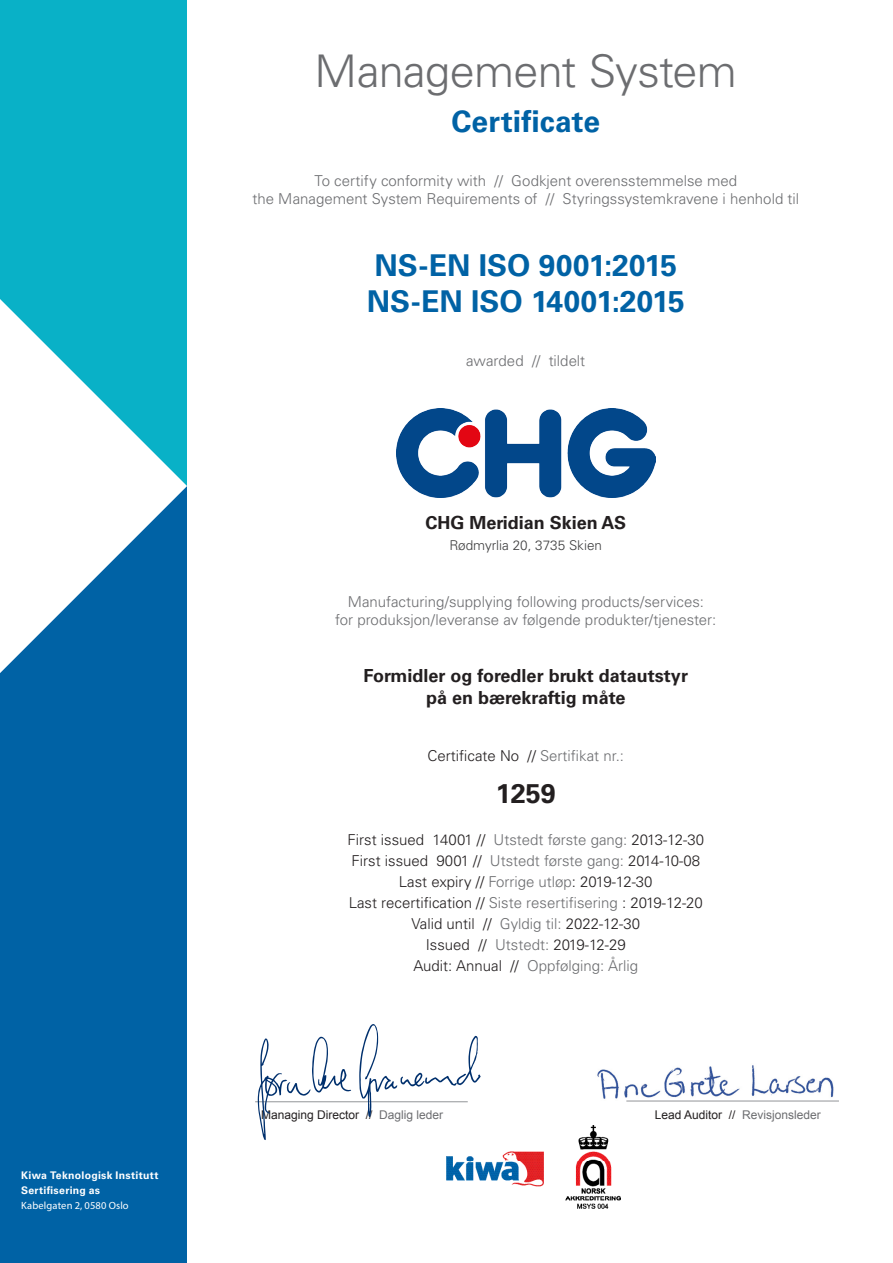
<style>
.page{position:relative;width:893px;height:1263px;background:#fff}
.page>*{position:absolute;margin:0;border:0;box-sizing:border-box;transform-origin:0 0}
.certificate_title{font:300 45px "Univers LT Std";letter-spacing:-.015em;color:#6c6d70}
.certificate{font:700 30px "Univers LT Std";color:#0062a5}
.t1{font:700 27px "Univers LT Std";color:#231f20}
.t2{font:700 18px "Univers LT Std";color:#231f20}
.explanation_text{font:300 15px "Univers LT Std";color:#6c6d70}
.t3{font:300 15px "Univers LT Std";color:#231f20}
.t4{font:300 13.5px "Univers LT Std";color:#3e3e3f}
.t5{font:12px "Arial";color:#231f20}
.t6{font:12px "Arial";color:#6c6d70}
.t7{font:700 10.5px/15px "Univers LT Std";letter-spacing:.025em;color:#fff}
.t8{font:10.5px "Myriad Pro";letter-spacing:.015em;color:#fff}
.s1{color:#6c6d70}
.s2{color:#231f20}
</style>
<div class="page">
<div style="left:0;top:486px;width:187px;height:777px;background:#0062a5"></div>
<div style="left:0;top:0;width:187px;height:486px;background:#09b1c7"></div>
<svg style="left:0;top:299px;width:187px;height:374px;fill:#fff"></svg>
<img style="left:597px;top:1065px;width:242px;height:36px">
<hr style="left:255px;top:1101px;width:213px;height:1px;background:#939598">
<hr style="left:626px;top:1101px;width:213px;height:1px;background:#939598">
<img style="left:446px;top:1126px;width:175px;height:83px">
<img style="left:396px;top:408px;width:259px;height:89px">
<svg style="left:359px;top:1024px;width:122px;height:93px"></svg>
<svg style="left:258px;top:1036px;width:93px;height:104px"></svg>
<p class="t7" style="left:21px;top:1168px;width:139px">Kiwa Teknologisk Institutt<br>Sertifisering as</p>
<p class="t8" style="left:21px;top:1199px;width:109px">Kabelgaten 2, 0580 Oslo</p>
<p class="certificate_title" style="left:315px;top:44px;width:424px">Management System</p>
<p class="certificate" style="left:451px;top:103px;width:150px">Certificate</p>
<p class="explanation_text" style="left:314px;top:171px;width:424px">To certify conformity with // Godkjent overensstemmelse med</p>
<p class="explanation_text" style="left:252px;top:189px;width:548px">the Management System Requirements of // Styringssystemkravene i henhold til</p>
<p class="certificate" style="left:374px;top:247px;width:304px">NS-EN ISO 9001:2015</p>
<p class="certificate" style="left:367px;top:283px;width:319px">NS-EN ISO 14001:2015</p>
<p class="explanation_text" style="left:466px;top:351px;width:120px">awarded // tildelt</p>
<p class="t2" style="left:425px;top:512px;width:202px">CHG Meridian Skien AS</p>
<p class="t4" style="left:449px;top:537px;width:154px">Rødmyrlia 20, 3735 Skien</p>
<p class="explanation_text" style="left:348px;top:593px;width:358px">Manufacturing/supplying following products/services:</p>
<p class="explanation_text" style="left:335px;top:611px;width:383px">for produksjon/leveranse av følgende produkter/tjenester:</p>
<p class="t2" style="left:364px;top:665px;width:326px">Formidler og foredler brukt datautstyr</p>
<p class="t2" style="left:426px;top:687px;width:201px">på en bærekraftig måte</p>
<p class="t3" style="left:428px;top:746px;width:198px">Certificate No // <span class="s1">Sertifikat nr.:</span></p>
<p class="t1" style="left:496px;top:777px;width:62px">1259</p>
<p class="t3" style="left:348px;top:830px;width:358px">First issued 14001 // <span class="s1">Utstedt første gang:</span> 2013-12-30</p>
<p class="t3" style="left:351px;top:851px;width:350px">First issued 9001 // <span class="s1">Utstedt første gang:</span> 2014-10-08</p>
<p class="t3" style="left:399px;top:872px;width:255px">Last expiry // <span class="s1">Forrige utløp</span>: 2019-12-30</p>
<p class="t3" style="left:349px;top:893px;width:356px">Last recertification // <span class="s1">Siste resertifisering</span> : 2019-12-20</p>
<p class="t3" style="left:412px;top:914px;width:230px">Valid until // <span class="s1">Gyldig til:</span> 2022-12-30</p>
<p class="t3" style="left:426px;top:935px;width:201px">Issued // <span class="s1">Utstedt:</span> 2019-12-29</p>
<p class="explanation_text" style="left:414px;top:956px;width:226px"><span class="s2">Audit: Annual //</span> Oppfølging: Årlig</p>
<p class="t5" style="left:261px;top:1106px;width:184px">Managing Director // <span class="s1">Daglig leder</span></p>
<p class="t6" style="left:655px;top:1106px;width:168px"><span class="s2">Lead Auditor //</span> Revisjonsleder</p>
</div>
